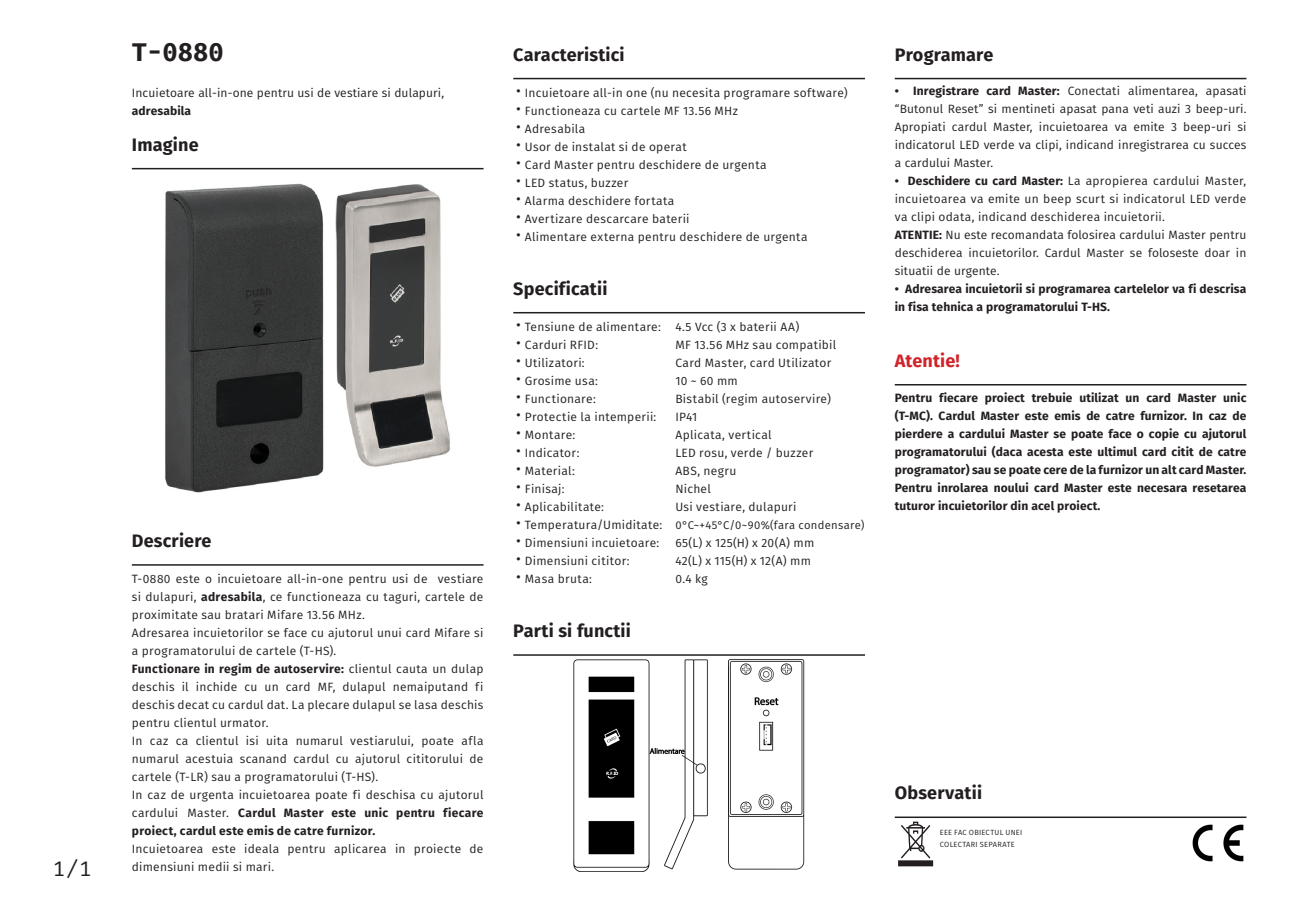
<style>
.page{position:relative;width:1289px;height:919px;background:#fff}
.page>*{position:absolute;margin:0;border:0;box-sizing:border-box;transform-origin:0 0}
.t1{font:700 25.5px "Fira Mono";color:#231f20}
.t2{font:21px "Fira Mono";color:#231f20}
.t3{font:700 18px "Fira Sans";letter-spacing:.01em;color:#231f20}
.t4{font:700 18px "Fira Sans";letter-spacing:.01em;color:#d1232a}
.t5{font:12px/18px "Fira Sans";letter-spacing:.02em;color:#231f20;text-align:justify}
.t6{font:700 12px/18px "Fira Sans";letter-spacing:.01em;color:#231f20;text-align:justify}
.t7{font:11.25px "Fira Sans";letter-spacing:.025em;color:#231f20}
.t8{font:7.5px/12px "Fira Sans";letter-spacing:.03em;color:#231f20}
.s1{font-weight:700}
.s2{font-weight:400}
.s3{font-family:"Fira Mono";font-size:18px}
.s4{font-size:12px}
</style>
<div class="page">
<hr style="left:132px;top:168px;width:351px;height:1px;background:#231f20">
<hr style="left:513px;top:312px;width:352px;height:1px;background:#231f20">
<hr style="left:132px;top:564px;width:351px;height:1px;background:#231f20">
<hr style="left:513px;top:78px;width:352px;height:1px;background:#231f20">
<hr style="left:894px;top:78px;width:352px;height:1px;background:#231f20">
<img style="left:165px;top:183px;width:285px;height:310px">
<hr style="left:513px;top:654px;width:352px;height:1px;background:#231f20">
<img style="left:573px;top:659px;width:232px;height:212px">
<svg style="left:901px;top:821px;width:29px;height:37px"></svg>
<hr style="left:894px;top:816px;width:352px;height:2px;background:#231f20">
<img style="left:1192px;top:824px;width:52px;height:38px">
<div style="left:898px;top:860px;width:35px;height:6px;background:#231f20"></div>
<hr style="left:894px;top:384px;width:352px;height:1px;background:#231f20">
<h2 class="t2" style="left:53px;top:854px;width:40px">1/1</h2>
<p class="t1" style="left:132px;top:34px;width:93px">T-0880</p>
<p class="t5" style="left:132px;top:83px;width:314px">Incuietoare all-in-one pentru usi de vestiare si dulapuri, <span class="s1">adresabila</span></p>
<p class="t3" style="left:132px;top:129px;width:68px">Imagine</p>
<p class="t3" style="left:132px;top:525px;width:81px">Descriere</p>
<p class="t5" style="left:132px;top:569px;width:353px">T-0880 este o incuietoare all-in-one pentru usi de vestiare si dulapuri, <span class="s1">adresabila</span>, ce functioneaza cu taguri, cartele de proximitate sau bratari Mifare 13.56 MHz.</p>
<p class="t5" style="left:132px;top:623px;width:353px">Adresarea incuietorilor se face cu ajutorul unui card Mifare si a programatorului de cartele (T-HS).</p>
<p class="t5" style="left:132px;top:659px;width:353px"><span class="s1">Functionare in regim de autoservire:</span> clientul cauta un dulap deschis il inchide cu un card MF, dulapul nemaiputand fi deschis decat cu cardul dat. La plecare dulapul se lasa deschis pentru clientul urmator.</p>
<p class="t5" style="left:132px;top:731px;width:353px">In caz ca clientul isi uita numarul vestiarului, poate afla numarul acestuia scanand cardul cu ajutorul cititorului de cartele (T-LR) sau a programatorului (T-HS).</p>
<p class="t6" style="left:132px;top:785px;width:353px"><span class="s2">In caz de urgenta incuietoarea poate fi deschisa cu ajutorul cardului Master.</span> Cardul Master este unic pentru fiecare proiect, cardul este emis de catre furnizor.</p>
<p class="t5" style="left:132px;top:839px;width:353px">Incuietoarea este ideala pentru aplicarea in proiecte de dimensiuni medii si mari.</p>
<p class="t3" style="left:513px;top:39px;width:113px">Caracteristici</p>
<p class="t5" style="left:513px;top:83px;width:336px"><span class="s3">·</span>Incuietoare all-in one (nu necesita programare software)</p>
<p class="t5" style="left:513px;top:101px;width:226px"><span class="s3">·</span>Functioneaza cu cartele MF 13.56 MHz</p>
<p class="t5" style="left:513px;top:119px;width:73px"><span class="s3">·</span>Adresabila</p>
<p class="t5" style="left:513px;top:137px;width:175px"><span class="s3">·</span>Usor de instalat si de operat</p>
<p class="t5" style="left:513px;top:155px;width:255px"><span class="s3">·</span>Card Master pentru deschidere de urgenta</p>
<p class="t5" style="left:513px;top:173px;width:116px"><span class="s3">·</span>LED status, buzzer</p>
<p class="t5" style="left:513px;top:191px;width:163px"><span class="s3">·</span>Alarma deschidere fortata</p>
<p class="t5" style="left:513px;top:209px;width:178px"><span class="s3">·</span>Avertizare descarcare baterii</p>
<p class="t5" style="left:513px;top:227px;width:296px"><span class="s3">·</span>Alimentare externa pentru deschidere de urgenta</p>
<p class="t3" style="left:513px;top:273px;width:96px">Specificatii</p>
<p class="t5" style="left:513px;top:317px;width:287px"><span class="s3">·</span>Tensiune de alimentare: 4.5 Vcc (3 x baterii AA)</p>
<p class="t5" style="left:513px;top:335px;width:86px"><span class="s3">·</span>Carduri RFID:</p>
<p class="t5" style="left:675px;top:335px;width:162px">MF 13.56 MHz sau compatibil</p>
<p class="t5" style="left:513px;top:353px;width:73px"><span class="s3">·</span>Utilizatori:</p>
<p class="t5" style="left:675px;top:353px;width:157px">Card Master, card Utilizator</p>
<p class="t5" style="left:513px;top:371px;width:86px"><span class="s3">·</span>Grosime usa:</p>
<p class="t5" style="left:675px;top:371px;width:64px">10 ~ 60 mm</p>
<p class="t5" style="left:513px;top:389px;width:84px"><span class="s3">·</span>Functionare:</p>
<p class="t5" style="left:675px;top:389px;width:157px">Bistabil (regim autoservire)</p>
<p class="t5" style="left:513px;top:407px;width:145px"><span class="s3">·</span>Protectie la intemperii:</p>
<p class="t5" style="left:675px;top:407px;width:23px">IP41</p>
<p class="t5" style="left:513px;top:425px;width:64px"><span class="s3">·</span>Montare:</p>
<p class="t5" style="left:675px;top:425px;width:98px">Aplicata, vertical</p>
<p class="t5" style="left:513px;top:443px;width:68px"><span class="s3">·</span>Indicator:</p>
<p class="t5" style="left:675px;top:443px;width:139px">LED rosu, verde / buzzer</p>
<p class="t5" style="left:513px;top:461px;width:63px"><span class="s3">·</span>Material:</p>
<p class="t5" style="left:675px;top:461px;width:63px">ABS, negru</p>
<p class="t5" style="left:513px;top:479px;width:53px"><span class="s3">·</span>Finisaj:</p>
<p class="t5" style="left:675px;top:479px;width:37px">Nichel</p>
<p class="t5" style="left:513px;top:497px;width:92px"><span class="s3">·</span>Aplicabilitate:</p>
<p class="t5" style="left:675px;top:497px;width:123px">Usi vestiare, dulapuri</p>
<p class="t7" style="left:513px;top:516px;width:352px"><span class="s3">·</span><span class="s4">Temperatura/Umiditate:</span> 0°C~+45°C/0~90%(fara condensare)</p>
<p class="t5" style="left:513px;top:533px;width:147px"><span class="s3">·</span>Dimensiuni incuietoare:</p>
<p class="t5" style="left:675px;top:533px;width:140px">65(L) x 125(H) x 20(A) mm</p>
<p class="t5" style="left:513px;top:551px;width:118px"><span class="s3">·</span>Dimensiuni cititor:</p>
<p class="t5" style="left:675px;top:551px;width:137px">42(L) x 115(H) x 12(A) mm</p>
<p class="t5" style="left:513px;top:569px;width:80px"><span class="s3">·</span>Masa bruta:</p>
<p class="t5" style="left:675px;top:569px;width:34px">0.4 kg</p>
<p class="t3" style="left:513px;top:615px;width:119px">Parti si functii</p>
<p class="t3" style="left:894px;top:39px;width:100px">Programare</p>
<p class="t5" style="left:894px;top:81px;width:353px"><span class="s1">• Inregistrare card Master:</span> Conectati alimentarea, apasati “Butonul Reset” si mentineti apasat pana veti auzi 3 beep-uri.<br>Apropiati cardul Master, incuietoarea va emite 3 beep-uri si indicatorul LED verde va clipi, indicand inregistrarea cu succes a cardului Master.</p>
<p class="t5" style="left:894px;top:171px;width:353px"><span class="s1">• Deschidere cu card Master:</span> La apropierea cardului Master, incuietoarea va emite un beep scurt si indicatorul LED verde va clipi odata, indicand deschiderea incuietorii.</p>
<p class="t5" style="left:894px;top:225px;width:353px"><span class="s1">ATENTIE:</span> Nu este recomandata folosirea cardului Master pentru deschiderea incuietorilor. Cardul Master se foloseste doar in situatii de urgente.</p>
<p class="t6" style="left:894px;top:279px;width:353px">• Adresarea incuietorii si programarea cartelelor va fi descrisa in fisa tehnica a programatorului T-HS.</p>
<p class="t4" style="left:894px;top:345px;width:67px">Atentie!</p>
<p class="t6" style="left:894px;top:388px;width:353px">Pentru fiecare proiect trebuie utilizat un card Master unic (T-MC). Cardul Master este emis de catre furnizor. In caz de pierdere a cardului Master se poate face o copie cu ajutorul programatorului (daca acesta este ultimul card citit de catre programator) sau se poate cere de la furnizor un alt card Master.<br>Pentru inrolarea noului card Master este necesara resetarea tuturor incuietorilor din acel proiect.</p>
<p class="t3" style="left:894px;top:777px;width:89px">Observatii</p>
<p class="t8" style="left:939px;top:826px;width:84px">EEE FAC OBIECTUL UNEI<br>COLECTARI SEPARATE</p>
</div>
